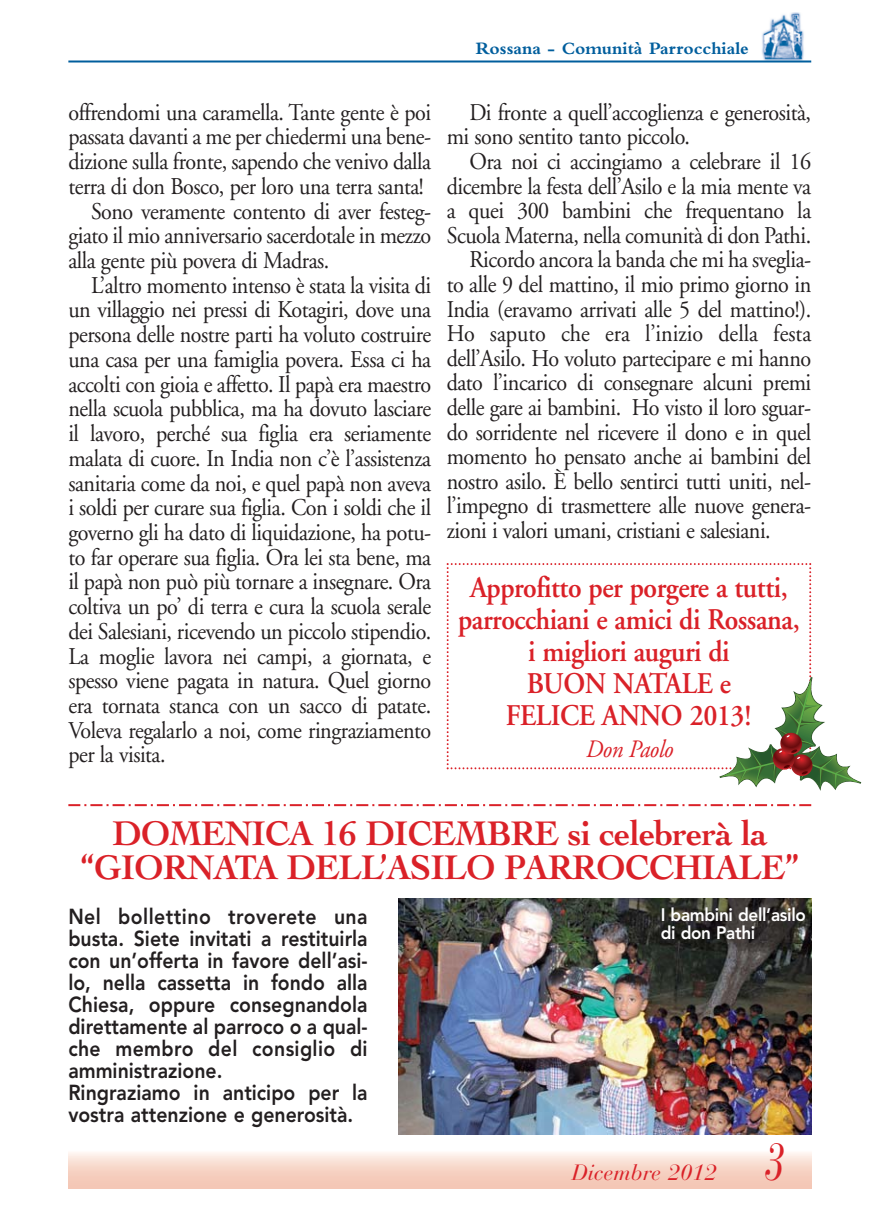
<style>
.page{position:relative;width:878px;height:1218px;background:#fff}
.page>*{position:absolute;margin:0;border:0;box-sizing:border-box;transform-origin:0 0}
.t1{font:italic 52px "Bauer Bodoni";color:#da2128;scale:.7 1}
.t2{font:700 36px/34px "Cochin";letter-spacing:-.015em;color:#da2128;text-align:center;scale:.95 1}
.t3{font:600 30px/32px "Adobe Garamond";letter-spacing:-.015em;color:#da2128;text-align:center;scale:.92 1}
.t4{font:italic 25px "Adobe Garamond";letter-spacing:-.015em;color:#da2128;scale:.92 1}
.t5{font:24px/24.6px "Adobe Garamond";letter-spacing:-.02em;color:#231f20;scale:.92 1}
.t6{font:24px "Adobe Garamond";color:#231f20;scale:.92 1}
.t7{font:italic 22px "Bauer Bodoni";color:#da2128}
.t8{font:800 21.6px/22px "Avenir";color:#231f20;scale:.9 1}
.t9{font:700 18px "Bembo";color:#005e9d}
.t10{font:800 18px/18px "Avenir";letter-spacing:-.02em;color:#fff;scale:.95 1}
</style>
<div class="page">
<img style="left:762px;top:13px;width:44px;height:50px">
<hr style="left:68px;top:60px;width:743px;height:2px;background:#005e9d">
<svg style="left:68px;top:804px;width:743px;height:2px"></svg>
<svg style="left:447px;top:563px;width:414px;height:228px"></svg>
<img style="left:398px;top:898px;width:413px;height:236px">
<p class="t9" style="left:476px;top:42px;width:275px">Rossana - Comunità Parrocchiale</p>
<p class="t5" style="left:68px;top:102px;width:396px">offrendomi una caramella. Tante gente è poi</p>
<p class="t5" style="left:68px;top:127px;width:396px">passata davanti a me per chiedermi una bene-</p>
<p class="t5" style="left:68px;top:151px;width:396px">dizione sulla fronte, sapendo che venivo dalla</p>
<p class="t5" style="left:68px;top:176px;width:388px">terra di don Bosco, per loro una terra santa!</p>
<p class="t5" style="left:91px;top:201px;width:371px">Sono veramente contento di aver festeg-</p>
<p class="t5" style="left:68px;top:226px;width:396px">giato il mio anniversario sacerdotale in mezzo</p>
<p class="t5" style="left:68px;top:250px;width:285px">alla gente più povera di Madras.</p>
<p class="t5" style="left:91px;top:275px;width:371px">L’altro momento intenso è stata la visita di</p>
<p class="t5" style="left:68px;top:300px;width:396px">un villaggio nei pressi di Kotagiri, dove una</p>
<p class="t5" style="left:68px;top:324px;width:396px">persona delle nostre parti ha voluto costruire</p>
<p class="t5" style="left:68px;top:349px;width:396px">una casa per una famiglia povera. Essa ci ha</p>
<p class="t5" style="left:68px;top:374px;width:396px">accolti con gioia e affetto. Il papà era maestro</p>
<p class="t5" style="left:68px;top:399px;width:396px">nella scuola pubblica, ma ha dovuto lasciare</p>
<p class="t5" style="left:68px;top:423px;width:396px">il lavoro, perché sua figlia era seriamente</p>
<p class="t5" style="left:68px;top:448px;width:396px">malata di cuore. In India non c’è l’assistenza</p>
<p class="t5" style="left:68px;top:473px;width:396px">sanitaria come da noi, e quel papà non aveva</p>
<p class="t5" style="left:68px;top:497px;width:396px">i soldi per curare sua figlia. Con i soldi che il</p>
<p class="t5" style="left:68px;top:522px;width:396px">governo gli ha dato di liquidazione, ha potu-</p>
<p class="t5" style="left:68px;top:547px;width:396px">to far operare sua figlia. Ora lei sta bene, ma</p>
<p class="t5" style="left:68px;top:572px;width:396px">il papà non può più tornare a insegnare. Ora</p>
<p class="t5" style="left:68px;top:596px;width:396px">coltiva un po’ di terra e cura la scuola serale</p>
<p class="t5" style="left:68px;top:621px;width:396px">dei Salesiani, ricevendo un piccolo stipendio.</p>
<p class="t5" style="left:68px;top:646px;width:396px">La moglie lavora nei campi, a giornata, e</p>
<p class="t5" style="left:68px;top:670px;width:396px">spesso viene pagata in natura. Quel giorno</p>
<p class="t5" style="left:68px;top:695px;width:396px">era tornata stanca con un sacco di patate.</p>
<p class="t5" style="left:68px;top:720px;width:396px">Voleva regalarlo a noi, come ringraziamento</p>
<p class="t5" style="left:68px;top:745px;width:107px">per la visita.</p>
<p class="t5" style="left:447px;top:102px;width:398px;text-indent:23px">Di fronte a quell’accoglienza e generosità, mi sono sentito tanto piccolo.</p>
<p class="t5" style="left:469px;top:151px;width:373px">Ora noi ci accingiamo a celebrare il 16</p>
<p class="t5" style="left:447px;top:176px;width:398px">dicembre la festa dell’Asilo e la mia mente va</p>
<p class="t5" style="left:447px;top:200px;width:398px">a quei 300 bambini che frequentano la</p>
<p class="t5" style="left:447px;top:225px;width:398px">Scuola Materna, nella comunità di don Pathi.</p>
<p class="t5" style="left:469px;top:250px;width:373px">Ricordo ancora la banda che mi ha sveglia-</p>
<p class="t5" style="left:447px;top:274px;width:398px">to alle 9 del mattino, il mio primo giorno in</p>
<p class="t5" style="left:447px;top:299px;width:398px">India (eravamo arrivati alle 5 del mattino!).</p>
<p class="t6" style="left:447px;top:324px;width:398px">Ho saputo che era l’inizio della festa</p>
<p class="t5" style="left:447px;top:348px;width:398px">dell’Asilo. Ho voluto partecipare e mi hanno</p>
<p class="t5" style="left:447px;top:373px;width:398px">dato l’incarico di consegnare alcuni premi</p>
<p class="t5" style="left:447px;top:397px;width:398px">delle gare ai bambini. Ho visto il loro sguar-</p>
<p class="t5" style="left:447px;top:422px;width:398px">do sorridente nel ricevere il dono e in quel</p>
<p class="t5" style="left:447px;top:446px;width:398px">momento ho pensato anche ai bambini del</p>
<p class="t5" style="left:447px;top:471px;width:398px">nostro asilo. È bello sentirci tutti uniti, nel-</p>
<p class="t5" style="left:447px;top:496px;width:398px">l’impegno di trasmettere alle nuove genera-</p>
<p class="t5" style="left:447px;top:520px;width:354px">zioni i valori umani, cristiani e salesiani.</p>
<p class="t3" style="left:458px;top:574px;width:373px">Approfitto per porgere a tutti, parrocchiani e amici di Rossana, i migliori auguri di<br>BUON NATALE e<br>FELICE ANNO 2013!</p>
<p class="t4" style="left:585px;top:739px;width:96px">Don Paolo</p>
<h2 class="t2" style="left:81px;top:819px;width:757px">DOMENICA 16 DICEMBRE si celebrerà la “GIORNATA DELL’ASILO PARROCCHIALE”</h2>
<p class="t8" style="left:68px;top:907px;width:334px">Nel bollettino troverete una busta. Siete invitati a restituirla con un’offerta in favore dell’asi&shy;lo, nella cassetta in fondo alla<br>Chiesa, oppure consegnandola direttamente al parroco o a qual&shy;che membro del consiglio di amministrazione.<br>Ringraziamo in anticipo per la vostra attenzione e generosità.</p>
<p class="t10" style="left:661px;top:907px;width:154px">I bambini dell’asilo di don Pathi</p>
<p class="t7" style="left:572px;top:1164px;width:146px">Dicembre 2012</p>
<h1 class="t1" style="left:764px;top:1141px;width:30px">3</h1>
</div>
